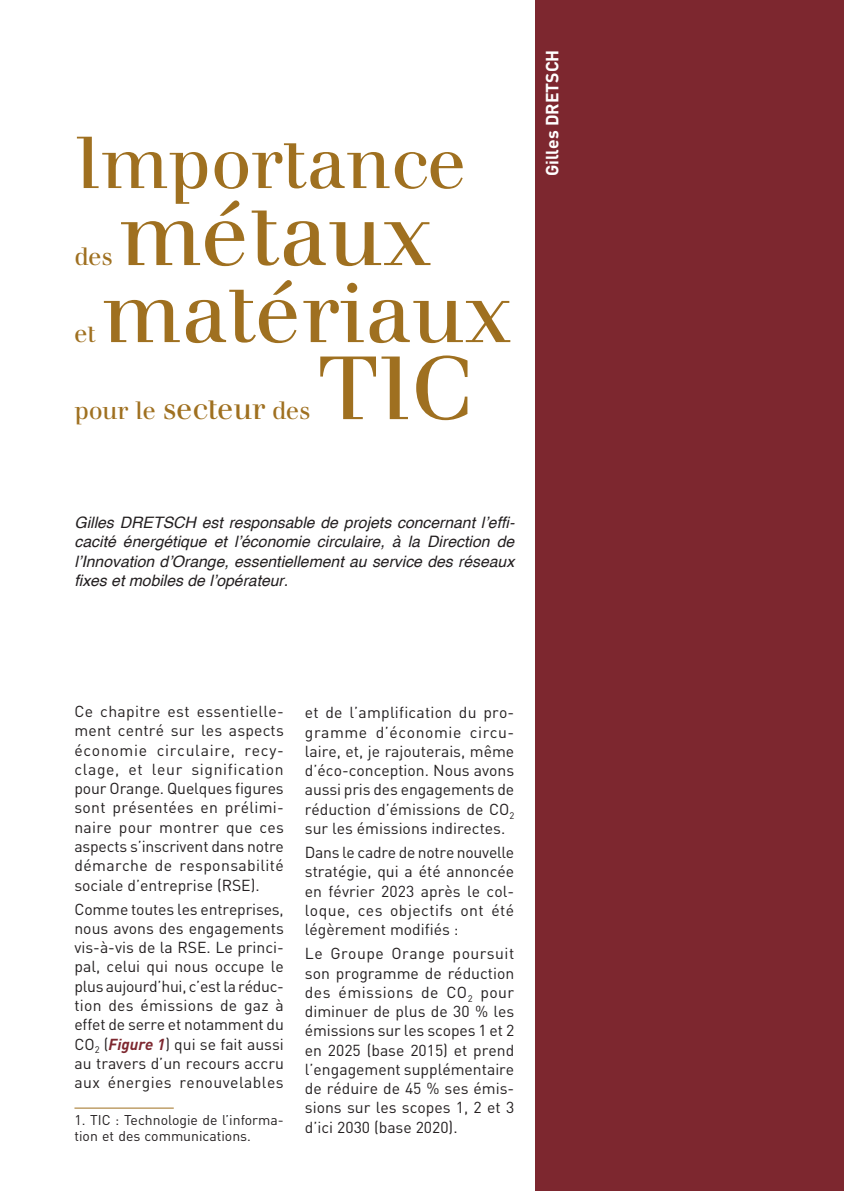
<style>
.page{position:relative;width:844px;height:1191px;background:#fff}
.page>*{position:absolute;margin:0;border:0;box-sizing:border-box;transform-origin:0 0}
.Chapitre_titre{font:87.5px "Apfelbaum";color:#9f7020}
.Chapitre_titre-2{font:84px "Apfelbaum";color:#9f7020}
.Chapitre_titre-3{font:71.75px "Apfelbaum";color:#9f7020}
.Chapitre_titre-4{font:24.5px "Apfelbaum";color:#9f7020}
.Auteur_bandeau{font:700 17.5px "DINOT";color:#fff}
.Texte_courant{font:15.75px/19.2px "DINOT";color:#231f20;text-align:justify}
.Auteur_presentation{font:italic 15.75px/19.2px "Helvetica";color:#231f20;text-align:justify}
.Notes{font:14px/16.6px "DINOT";color:#231f20}
.s1{font-size:29.75px}
.s2{font-weight:700;font-style:italic;color:#7d272f}
</style>
<div class="page">
<div style="left:535px;top:0;width:308px;height:1191px;background:#7d272f"></div>
<hr style="left:74px;top:1107px;width:100px;height:1px;background:#9f7020">
<p class="Chapitre_titre-3" style="left:74px;top:120px;width:393px">Importance</p>
<p class="Chapitre_titre" style="left:119px;top:182px;width:314px">métaux</p>
<p class="Chapitre_titre-4" style="left:74px;top:242px;width:40px">des</p>
<p class="Chapitre_titre-4" style="left:74px;top:319px;width:23px">et</p>
<p class="Chapitre_titre-2" style="left:102px;top:262px;width:410px">matériaux</p>
<p class="Chapitre_titre-4" style="left:74px;top:396px;width:237px">pour le <span class="s1">secteur</span> des</p>
<p class="Chapitre_titre" style="left:317px;top:336px;width:158px">TIC</p>
<p class="Auteur_bandeau" style="left:540px;top:176px;width:128px;rotate:-90deg">Gilles DRETSCH</p>
<p class="Auteur_presentation" style="left:74px;top:513px;width:441px">Gilles DRETSCH est responsable de projets concernant l’effi&shy;cacité énergétique et l’économie circulaire, à la Direction de l’Innovation d’Orange, essentiellement au service des réseaux fixes et mobiles de l’opérateur.</p>
<p class="Texte_courant" style="left:74px;top:701px;width:211px">Ce chapitre est essentielle&shy;ment centré sur les aspects économie circulaire, recy&shy;clage, et leur signification pour Orange. Quelques figures sont présentées en prélimi&shy;naire pour montrer que ces aspects s’inscrivent dans notre démarche de responsabilité sociale d’entreprise (RSE).</p>
<p class="Texte_courant" style="left:74px;top:899px;width:211px">Comme toutes les entreprises, nous avons des engagements vis-à-vis de la RSE. Le princi&shy;pal, celui qui nous occupe le plus aujourd’hui, c’est la réduc&shy;tion des émissions de gaz à effet de serre et notamment du CO<sub>2</sub> (<span class="s2">Figure 1</span>) qui se fait aussi au travers d’un recours accru aux énergies renouvelables</p>
<p class="Notes" style="left:74px;top:1111px;width:211px">1. TIC : Technologie de l’informa&shy;tion et des communications.</p>
<p class="Texte_courant" style="left:305px;top:703px;width:211px">et de l’amplification du pro&shy;gramme d’économie circu&shy;laire, et, je rajouterais, même d’éco-conception. Nous avons aussi pris des engagements de réduction d’émissions de CO<sub>2 </sub>sur les émissions indirectes.</p>
<p class="Texte_courant" style="left:305px;top:842px;width:211px">Dans le cadre de notre nouvelle stratégie, qui a été annoncée en février 2023 après le col&shy;loque, ces objectifs ont été légèrement modifiés :</p>
<p class="Texte_courant" style="left:305px;top:943px;width:211px">Le Groupe Orange poursuit son programme de réduction des émissions de CO<sub>2</sub> pour diminuer de plus de 30 % les émissions sur les scopes 1 et 2 en 2025 (base 2015) et prend l’engagement supplémentaire de réduire de 45 % ses émis&shy;sions sur les scopes 1, 2 et 3 d’ici 2030 (base 2020).</p>
</div>
